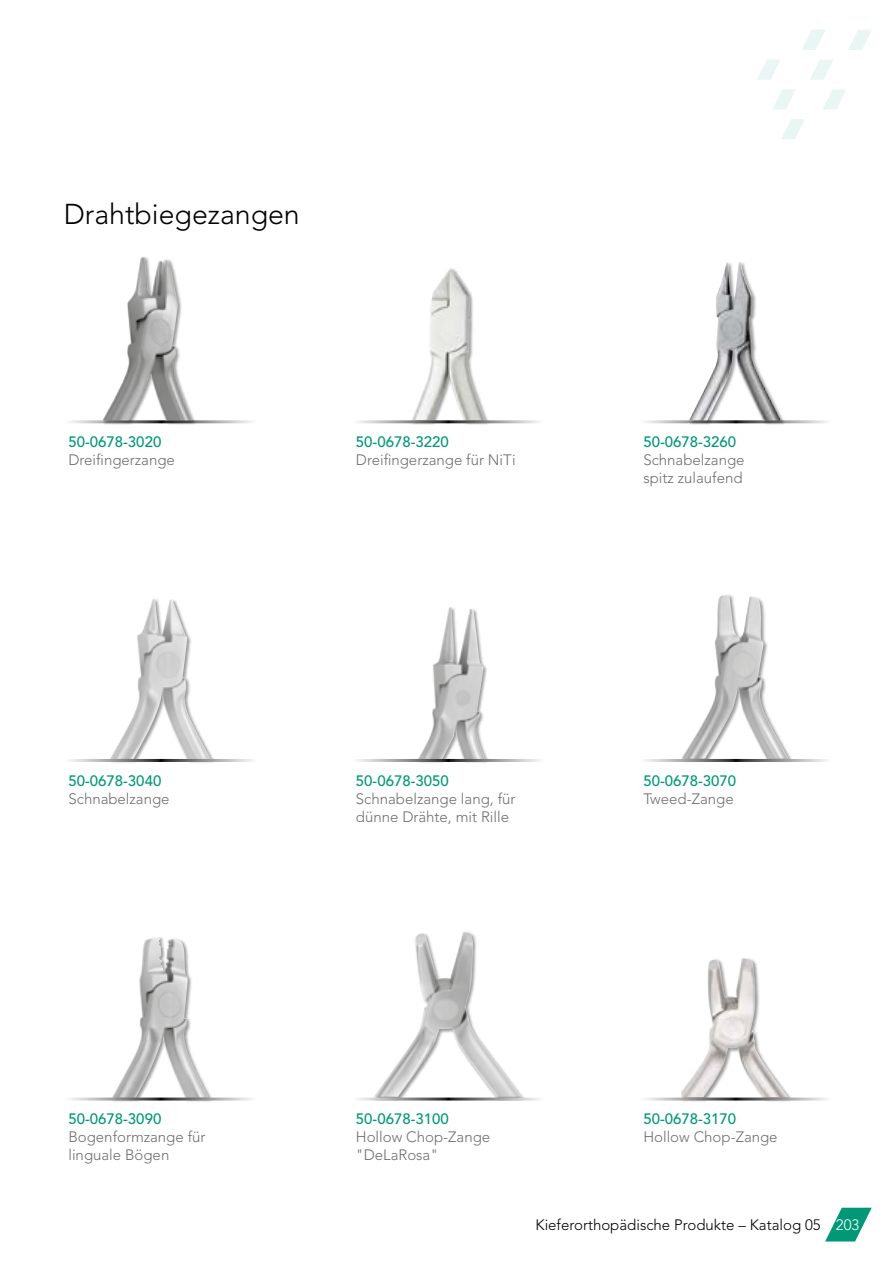
<style>
.page{position:relative;width:893px;height:1263px;background:#fff}
.page>*{position:absolute;margin:0;border:0;box-sizing:border-box;transform-origin:0 0}
.Titres_pour_TDM{font:300 28.5px "Avenir LT Std";color:#000}
.Légende_produits{font:300 15px/18px "Avenir LT Std";color:#706f6f}
.Sous_sous_titres{font:500 15px "Avenir LT Std";color:#009877}
.t1{font:300 15px "Avenir LT Std";color:#000}
.s1{color:#fff}
</style>
<div class="page">
<svg style="left:825px;top:1208px;width:47px;height:33px"></svg>
<svg style="left:802px;top:30px;width:23px;height:20px"></svg>
<svg style="left:757px;top:60px;width:23px;height:20px"></svg>
<svg style="left:773px;top:89px;width:23px;height:21px"></svg>
<svg style="left:848px;top:30px;width:24px;height:20px"></svg>
<svg style="left:810px;top:60px;width:23px;height:20px"></svg>
<svg style="left:823px;top:89px;width:23px;height:21px"></svg>
<svg style="left:782px;top:119px;width:23px;height:20px"></svg>
<div style="left:410px;top:267px;width:80px;height:158px;background:#000;opacity:.4"></div>
<img style="left:411px;top:268px;width:75px;height:152px">
<hr style="left:351px;top:420px;width:192px;height:3px;background:#fff">
<img style="left:110px;top:599px;width:101px;height:160px">
<div style="left:102px;top:257px;width:94px;height:168px;background:#000;opacity:.4"></div>
<img style="left:102px;top:257px;width:90px;height:163px">
<img style="left:418px;top:607px;width:67px;height:152px">
<div style="left:681px;top:594px;width:113px;height:169px;background:#000;opacity:.4"></div>
<img style="left:681px;top:594px;width:107px;height:164px">
<div style="left:689px;top:261px;width:97px;height:164px;background:#000;opacity:.4"></div>
<img style="left:689px;top:262px;width:92px;height:158px">
<hr style="left:639px;top:759px;width:192px;height:3px;background:#fff">
<div style="left:111px;top:937px;width:102px;height:165px;background:#000;opacity:.4"></div>
<img style="left:112px;top:937px;width:97px;height:160px">
<hr style="left:64px;top:1097px;width:192px;height:3px;background:#fff">
<img style="left:374px;top:932px;width:147px;height:165px">
<div style="left:681px;top:958px;width:111px;height:144px;background:#000;opacity:.4"></div>
<img style="left:681px;top:958px;width:107px;height:139px">
<hr style="left:639px;top:1097px;width:192px;height:3px;background:#fff">
<p class="Titres_pour_TDM" style="left:64px;top:197px;width:237px">Drahtbiegezangen</p>
<p class="Sous_sous_titres" style="left:68px;top:433px;width:94px">50-0678-3020</p>
<p class="Légende_produits" style="left:68px;top:451px;width:108px">Dreifingerzange</p>
<p class="Sous_sous_titres" style="left:356px;top:433px;width:94px">50-0678-3220</p>
<p class="Légende_produits" style="left:356px;top:451px;width:161px">Dreifingerzange für NiTi</p>
<p class="Sous_sous_titres" style="left:68px;top:772px;width:94px">50-0678-3040</p>
<p class="Légende_produits" style="left:68px;top:789px;width:103px">Schnabelzange</p>
<p class="Sous_sous_titres" style="left:356px;top:772px;width:94px">50-0678-3050</p>
<p class="Légende_produits" style="left:356px;top:789px;width:161px">Schnabelzange lang, für dünne Drähte, mit Rille</p>
<p class="Sous_sous_titres" style="left:643px;top:433px;width:94px">50-0678-3260</p>
<p class="Légende_produits" style="left:643px;top:451px;width:103px">Schnabelzange spitz zulaufend</p>
<p class="Sous_sous_titres" style="left:643px;top:772px;width:94px">50-0678-3070</p>
<p class="Légende_produits" style="left:643px;top:789px;width:92px">Tweed-Zange</p>
<p class="Sous_sous_titres" style="left:68px;top:1110px;width:94px">50-0678-3090</p>
<p class="Légende_produits" style="left:68px;top:1128px;width:139px">Bogenformzange für linguale Bögen</p>
<p class="Sous_sous_titres" style="left:356px;top:1110px;width:94px">50-0678-3100</p>
<p class="Légende_produits" style="left:356px;top:1128px;width:136px">Hollow Chop-Zange "DeLaRosa"</p>
<p class="Sous_sous_titres" style="left:643px;top:1110px;width:94px">50-0678-3170</p>
<p class="Légende_produits" style="left:643px;top:1128px;width:136px">Hollow Chop-Zange</p>
<p class="t1" style="left:535px;top:1216px;width:325px">Kieferorthopädische Produkte – Katalog 05 <span class="s1">203</span></p>
</div>
